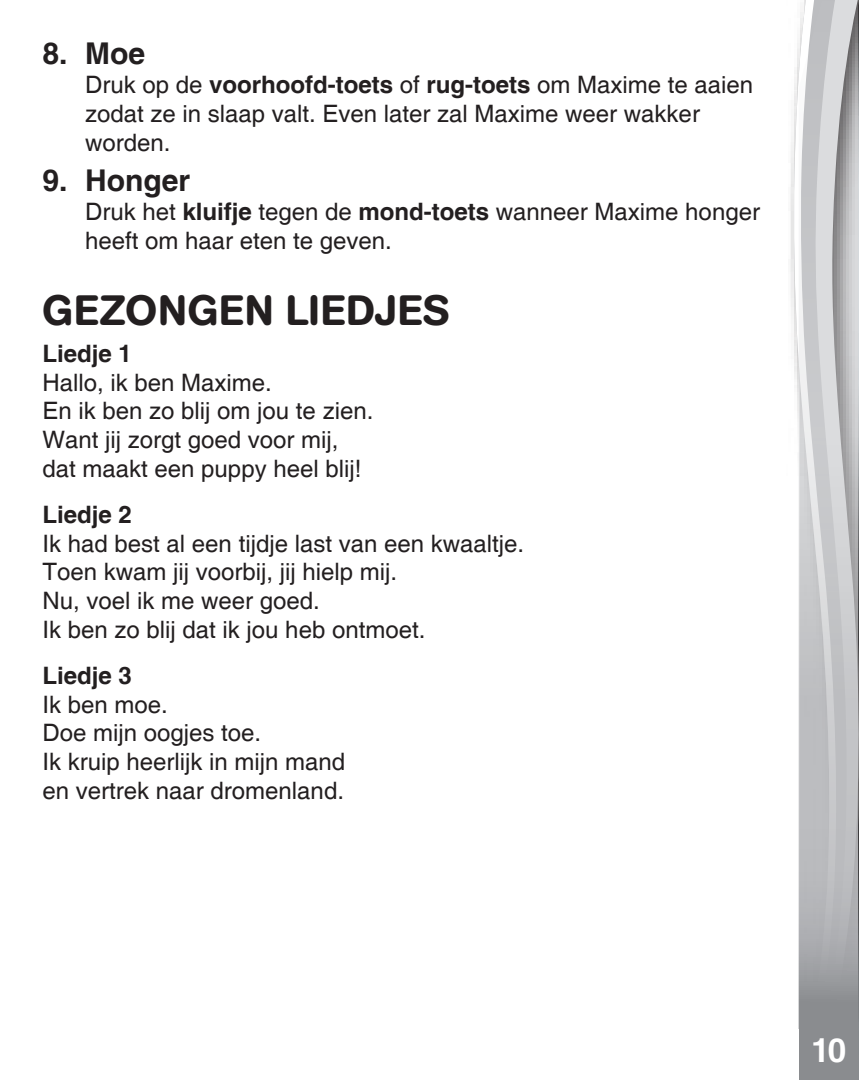
<style>
.page{position:relative;width:859px;height:1080px;background:#fff}
.page>*{position:absolute;margin:0;border:0;box-sizing:border-box;transform-origin:0 0}
.t1{font:500 42px "AG Book Rounded";letter-spacing:.02em;color:#231f20}
.t2{font:700 33px "Helvetica";color:#fff}
.t3{font:700 33px "Helvetica";color:#fff}
.t4{font:700 30px "Helvetica";color:#231f20}
.t5{font:24px/28.8px "Helvetica";color:#231f20}
.t6{font:700 24px "Helvetica";color:#231f20}
.s1{font-weight:700}
.s2{font-size:27px}
</style>
<div class="page">
<div style="left:787px;top:0;width:71px;height:1080px;background:#231f20;opacity:.75"></div>
<svg style="left:793px;top:0;width:6px;height:1029px"></svg>
<svg style="left:799px;top:0;width:59px;height:1080px;background:#bdbec1"></svg>
<div style="left:741px;top:1029px;width:58px;height:51px;background:#fff"></div>
<p class="t4" style="left:43px;top:42px;width:104px">8. Moe</p>
<p class="t5" style="left:85px;top:73px;width:670px">Druk op de <span class="s1">voorhoofd-toets</span> of <span class="s1">rug-toets</span> om Maxime te aaien zodat ze in slaap valt. Even later zal Maxime weer wakker worden.</p>
<p class="t4" style="left:43px;top:169px;width:149px">9. Honger</p>
<p class="t5" style="left:85px;top:199px;width:676px">Druk het <span class="s1">kluifje</span> tegen de <span class="s1">mond-toets</span> wanneer Maxime honger heeft om haar eten te geven.</p>
<h1 class="t1" style="left:43px;top:285px;width:408px">GEZONGEN LIEDJES</h1>
<p class="t6" style="left:43px;top:344px;width:91px">Liedje 1</p>
<p class="t5" style="left:43px;top:370px;width:332px">Hallo, ik ben Maxime.<br>En ik ben zo blij om jou te zien.<br>Want jij zorgt goed voor mij, dat maakt een puppy heel blij!</p>
<p class="t6" style="left:43px;top:505px;width:91px">Liedje 2</p>
<p class="t5" style="left:43px;top:531px;width:483px">Ik had best al een tijdje last van een kwaaltje.<br>Toen kwam jij voorbij, jij hielp mij.<br>Nu, voel ik me weer goed.<br>Ik ben zo blij dat ik jou heb ontmoet.</p>
<p class="t6" style="left:43px;top:666px;width:91px">Liedje 3</p>
<p class="t5" style="left:43px;top:692px;width:304px">Ik ben moe.<br>Doe mijn oogjes toe.<br>Ik kruip heerlijk in mijn mand en vertrek naar dromenland.</p>
<h2 class="t2" style="left:813px;top:1022px;width:40px">10<span class="s2">10</span></h2>
<h2 class="t3" style="left:811px;top:1038px;width:36px">10</h2>
</div>
